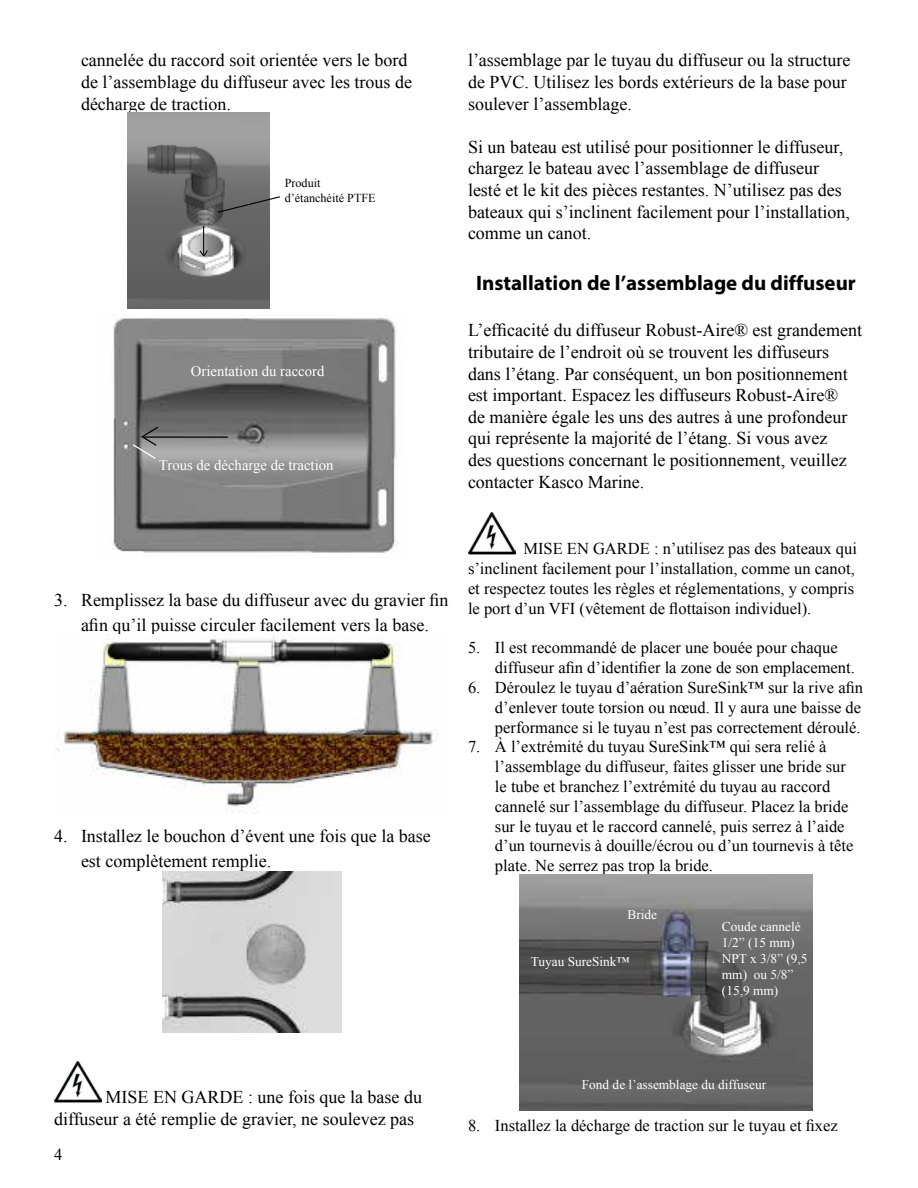
<style>
.page{position:relative;width:918px;height:1188px;background:#fff}
.page>*{position:absolute;margin:0;border:0;box-sizing:border-box;transform-origin:0 0}
.t1{font:700 21px "Myriad Pro";color:#000}
.t2{font:18px/21.6px "Times New Roman";color:#000}
.t3{font:16.5px/19.8px "Times New Roman";color:#000}
.t4{font:14.7px "Times New Roman";color:#fff}
.t5{font:13.35px/16px "Times New Roman";color:#fff}
.t6{font:12.15px/15.1px "Times New Roman";color:#000}
</style>
<div class="page">
<img style="left:468px;top:513px;width:47px;height:41px">
<img style="left:520px;top:874px;width:292px;height:237px">
<img style="left:128px;top:113px;width:142px;height:196px">
<hr style="left:203px;top:226px;width:1px;height:30px;background:#000">
<svg style="left:198px;top:249px;width:11px;height:9px"></svg>
<svg style="left:217px;top:195px;width:63px;height:19px"></svg>
<img style="left:112px;top:318px;width:286px;height:235px">
<hr style="left:143px;top:436px;width:85px;height:2px;background:#000">
<svg style="left:131px;top:426px;width:29px;height:34px"></svg>
<img style="left:57px;top:635px;width:381px;height:177px">
<img style="left:162px;top:871px;width:180px;height:161px">
<img style="left:54px;top:1061px;width:47px;height:42px">
<p class="t2" style="left:81px;top:49px;width:333px">cannelée du raccord soit orientée vers le bord de l’assemblage du diffuseur avec les trous de décharge de traction.</p>
<p class="t6" style="left:285px;top:175px;width:92px">Produit d’étanchéité PTFE</p>
<p class="t4" style="left:191px;top:362px;width:135px">Orientation du raccord</p>
<p class="t4" style="left:159px;top:455px;width:176px">Trous de décharge de traction</p>
<p class="t2" style="left:468px;top:49px;width:384px">l’assemblage par le tuyau du diffuseur ou la structure de PVC. Utilisez les bords extérieurs de la base pour soulever l’assemblage.</p>
<p class="t2" style="left:468px;top:136px;width:383px">Si un bateau est utilisé pour positionner le diffuseur, chargez le bateau avec l’assemblage de diffuseur lesté et le kit des pièces restantes. N’utilisez pas des bateaux qui s’inclinent facilement pour l’installation, comme un canot.</p>
<p class="t1" style="left:476px;top:269px;width:381px">Installation de l’assemblage du diffuseur</p>
<p class="t2" style="left:468px;top:319px;width:396px">L’efficacité du diffuseur Robust-Aire® est grandement tributaire de l’endroit où se trouvent les diffuseurs dans l’étang. Par conséquent, un bon positionnement est important. Espacez les diffuseurs Robust-Aire®<br>de manière égale les uns des autres à une profondeur qui représente la majorité de l’étang. Si vous avez<br>des questions concernant le positionnement, veuillez contacter Kasco Marine.</p>
<p class="t2" style="left:54px;top:587px;width:396px;line-height:25.2px;text-align:center">3. Remplissez la base du diffuseur avec du gravier fin afin qu’il puisse circuler facilement vers la base.</p>
<p class="t2" style="left:81px;top:823px;width:351px;line-height:25.2px;text-indent:-27px">4. Installez le bouchon d’évent une fois que la base est complètement remplie.</p>
<p class="t3" style="left:468px;top:539px;width:391px;text-indent:55px">MISE EN GARDE : n’utilisez pas des bateaux qui s’inclinent facilement pour l’installation, comme un canot, et respectez toutes les règles et réglementations, y compris le port d’un VFI (vêtement de flottaison individuel).</p>
<p class="t3" style="left:495px;top:638px;width:361px;text-indent:-27px">5. Il est recommandé de placer une bouée pour chaque diffuseur afin d’identifier la zone de son emplacement.</p>
<p class="t3" style="left:495px;top:677px;width:370px;text-align:justify;text-indent:-27px">6. Déroulez le tuyau d’aération SureSink™ sur la rive afin d’enlever toute torsion ou nœud. Il y aura une baisse de performance si le tuyau n’est pas correctement déroulé.</p>
<p class="t3" style="left:495px;top:737px;width:360px;text-indent:-27px">7. À l’extrémité du tuyau SureSink™ qui sera relié à l’assemblage du diffuseur, faites glisser une bride sur le tube et branchez l’extrémité du tuyau au raccord cannelé sur l’assemblage du diffuseur. Placez la bride sur le tuyau et le raccord cannelé, puis serrez à l’aide d’un tournevis à douille/écrou ou d’un tournevis à tête plate. Ne serrez pas trop la bride.</p>
<p class="t5" style="left:627px;top:907px;width:31px">Bride</p>
<p class="t5" style="left:531px;top:953px;width:100px">Tuyau SureSink™</p>
<p class="t5" style="left:722px;top:919px;width:87px">Coude cannelé<br>1/2” (15 mm)<br>NPT x 3/8” (9,5 mm) ou 5/8” (15,9 mm)</p>
<p class="t2" style="left:54px;top:1086px;width:370px;text-indent:52px">MISE EN GARDE : une fois que la base du diffuseur a été remplie de gravier, ne soulevez pas</p>
<p class="t3" style="left:54px;top:1145px;width:10px">4</p>
<p class="t5" style="left:582px;top:1077px;width:186px">Fond de l’assemblage du diffuseur</p>
<p class="t3" style="left:468px;top:1115px;width:371px">8. Installez la décharge de traction sur le tuyau et fixez</p>
</div>
